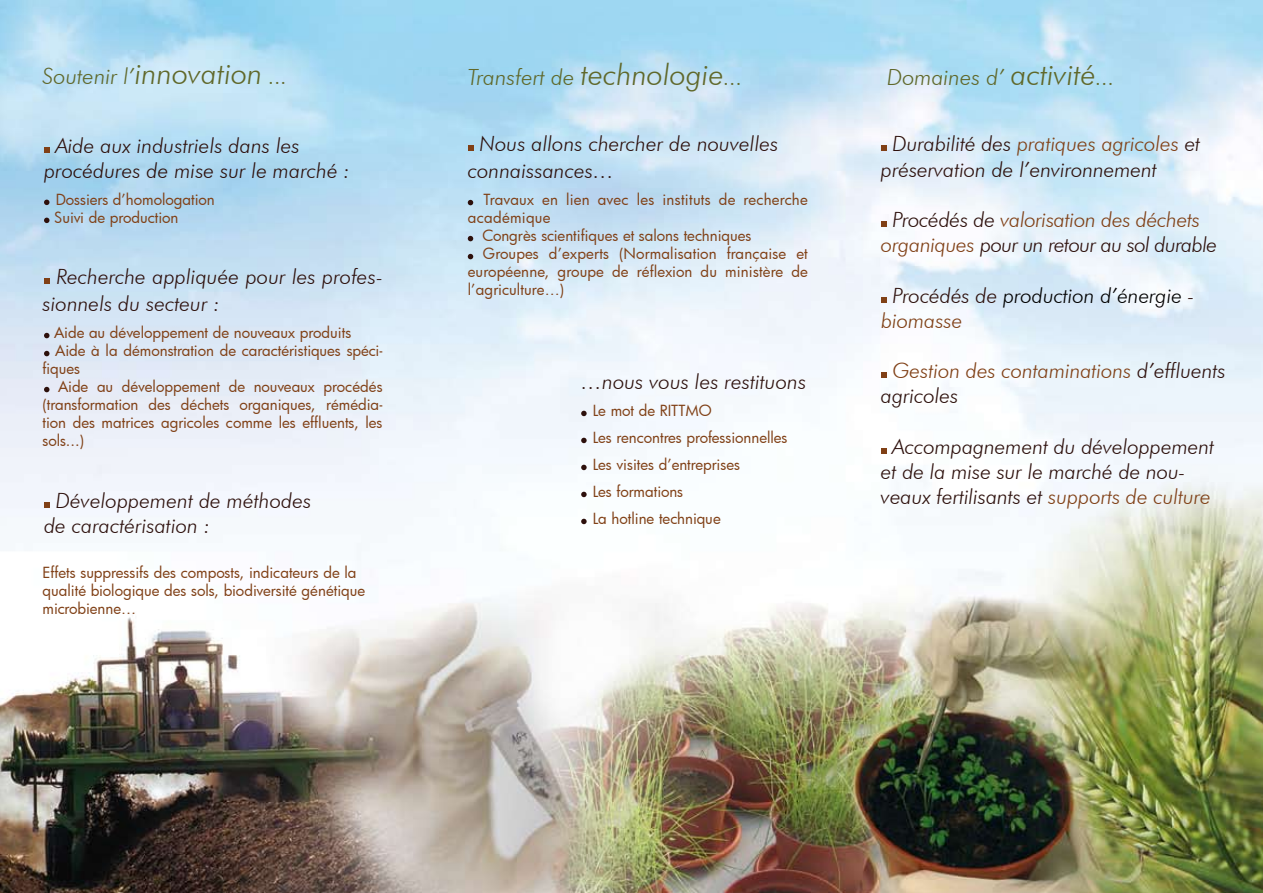
<style>
.page{position:relative;width:1263px;height:893px;background:#fff}
.page>*{position:absolute;margin:0;border:0;box-sizing:border-box;transform-origin:0 0}
.t1{font:italic 300 22.35px "Futura BT";color:#60682a}
.t2{font:italic 300 21px/25.2px "Futura BT";letter-spacing:-.005em;color:#2d100c}
.t3{font:italic 300 21px/25.2px "Futura BT";letter-spacing:-.005em;color:#804016}
.t4{font:italic 300 21px/25.2px "Futura BT";letter-spacing:-.005em;color:#000}
.t5{font:15px/27px "Futura Bk";color:#804016}
.t6{font:15px "Futura Bk";letter-spacing:.02em;color:#804016}
.s1{font-size:29.7px}
.s2{color:#804016}
.s3{color:#2d100c}
</style>
<div class="page">
<img style="left:0;top:0;width:1263px;height:893px">
<svg style="left:44px;top:147px;width:6px;height:6px"></svg>
<svg style="left:44px;top:200px;width:5px;height:5px"></svg>
<svg style="left:44px;top:218px;width:5px;height:5px"></svg>
<svg style="left:44px;top:278px;width:6px;height:6px"></svg>
<svg style="left:44px;top:333px;width:5px;height:5px"></svg>
<svg style="left:44px;top:351px;width:5px;height:5px"></svg>
<svg style="left:44px;top:387px;width:5px;height:5px"></svg>
<svg style="left:44px;top:502px;width:6px;height:5px"></svg>
<svg style="left:468px;top:145px;width:6px;height:6px"></svg>
<svg style="left:468px;top:200px;width:5px;height:5px"></svg>
<svg style="left:468px;top:236px;width:5px;height:5px"></svg>
<svg style="left:468px;top:254px;width:5px;height:5px"></svg>
<svg style="left:881px;top:145px;width:6px;height:6px"></svg>
<svg style="left:881px;top:221px;width:6px;height:6px"></svg>
<svg style="left:881px;top:297px;width:6px;height:6px"></svg>
<svg style="left:881px;top:372px;width:6px;height:6px"></svg>
<svg style="left:881px;top:448px;width:6px;height:6px"></svg>
<svg style="left:581px;top:411px;width:6px;height:5px"></svg>
<svg style="left:581px;top:438px;width:6px;height:5px"></svg>
<svg style="left:581px;top:465px;width:6px;height:5px"></svg>
<svg style="left:581px;top:492px;width:6px;height:5px"></svg>
<svg style="left:581px;top:519px;width:6px;height:5px"></svg>
<h1 class="t1" style="left:43px;top:63px;width:246px">Soutenir l’<span class="s1">innovation</span> ...</h1>
<h1 class="t1" style="left:468px;top:64px;width:276px">Transfert de <span class="s1">technologie</span>...</h1>
<h1 class="t1" style="left:887px;top:63px;width:229px">Domaines d’ <span class="s1">activité</span>...</h1>
<h2 class="t2" style="left:44px;top:133px;width:307px;text-indent:12px">Aide aux industriels dans les procédures de mise sur le marché :</h2>
<p class="t5" style="left:54px;top:190px;width:162px;line-height:18px">Dossiers d’homologation<br>Suivi de production</p>
<h2 class="t2" style="left:43px;top:263px;width:342px;line-height:27px;text-indent:14px">Recherche appliquée pour les profes&shy;sionnels du secteur :</h2>
<p class="t5" style="left:54px;top:319px;width:299px">Aide au développement de nouveaux produits</p>
<p class="t5" style="left:55px;top:337px;width:329px">Aide à la démonstration de caractéristiques spéci-</p>
<p class="t5" style="left:43px;top:355px;width:39px">fiques</p>
<p class="t5" style="left:58px;top:373px;width:326px">Aide au développement de nouveaux procédés</p>
<p class="t5" style="left:43px;top:391px;width:342px">(transformation des déchets organiques, rémédia-</p>
<p class="t5" style="left:43px;top:409px;width:342px">tion des matrices agricoles comme les effluents, les</p>
<p class="t5" style="left:43px;top:427px;width:43px">sols...)</p>
<h2 class="t2" style="left:44px;top:487px;width:269px;text-indent:12px">Développement de méthodes de caractérisation :</h2>
<p class="t5" style="left:43px;top:563px;width:324px;line-height:18px">Effets suppressifs des composts, indicateurs de la qualité biologique des sols, biodiversité génétique microbienne…</p>
<h2 class="t2" style="left:468px;top:130px;width:312px;line-height:27px;text-indent:12px">Nous allons chercher de nouvelles connaissances…</h2>
<p class="t5" style="left:483px;top:186px;width:326px">Travaux en lien avec les instituts de recherche</p>
<p class="t6" style="left:468px;top:208px;width:84px">académique</p>
<p class="t5" style="left:482px;top:222px;width:270px">Congrès scientifiques et salons techniques</p>
<p class="t5" style="left:483px;top:240px;width:326px">Groupes d’experts (Normalisation française et</p>
<p class="t5" style="left:468px;top:258px;width:342px">européenne, groupe de réflexion du ministère de</p>
<p class="t5" style="left:468px;top:276px;width:98px">l’agriculture…)</p>
<h2 class="t2" style="left:581px;top:369px;width:227px">…nous vous les restituons</h2>
<p class="t5" style="left:593px;top:397px;width:196px">Le mot de RITTMO<br>Les rencontres professionnelles<br>Les visites d’entreprises<br>Les formations<br>La hotline technique</p>
<h2 class="t2" style="left:881px;top:131px;width:321px;text-indent:12px">Durabilité des <span class="s2">pratiques agricoles</span> et préservation de l’environnement</h2>
<h2 class="t2" style="left:881px;top:207px;width:338px;text-align:center">Procédés de <span class="s2">valorisation des déchets organiques</span> pour un retour au sol durable</h2>
<h2 class="t4" style="left:881px;top:282px;width:315px;text-indent:12px"><span class="s3">Procédés de</span> production d’énergie <span class="s3">- </span><span class="s2">biomasse</span></h2>
<h2 class="t3" style="left:881px;top:358px;width:346px;text-indent:12px">Gestion des contaminations <span class="s3">d’effluents agricoles</span></h2>
<h2 class="t2" style="left:881px;top:433px;width:335px;text-indent:12px">Accompagnement du développement et de la mise sur le marché de nou&shy;veaux fertilisants et <span class="s2">supports de culture</span></h2>
</div>
